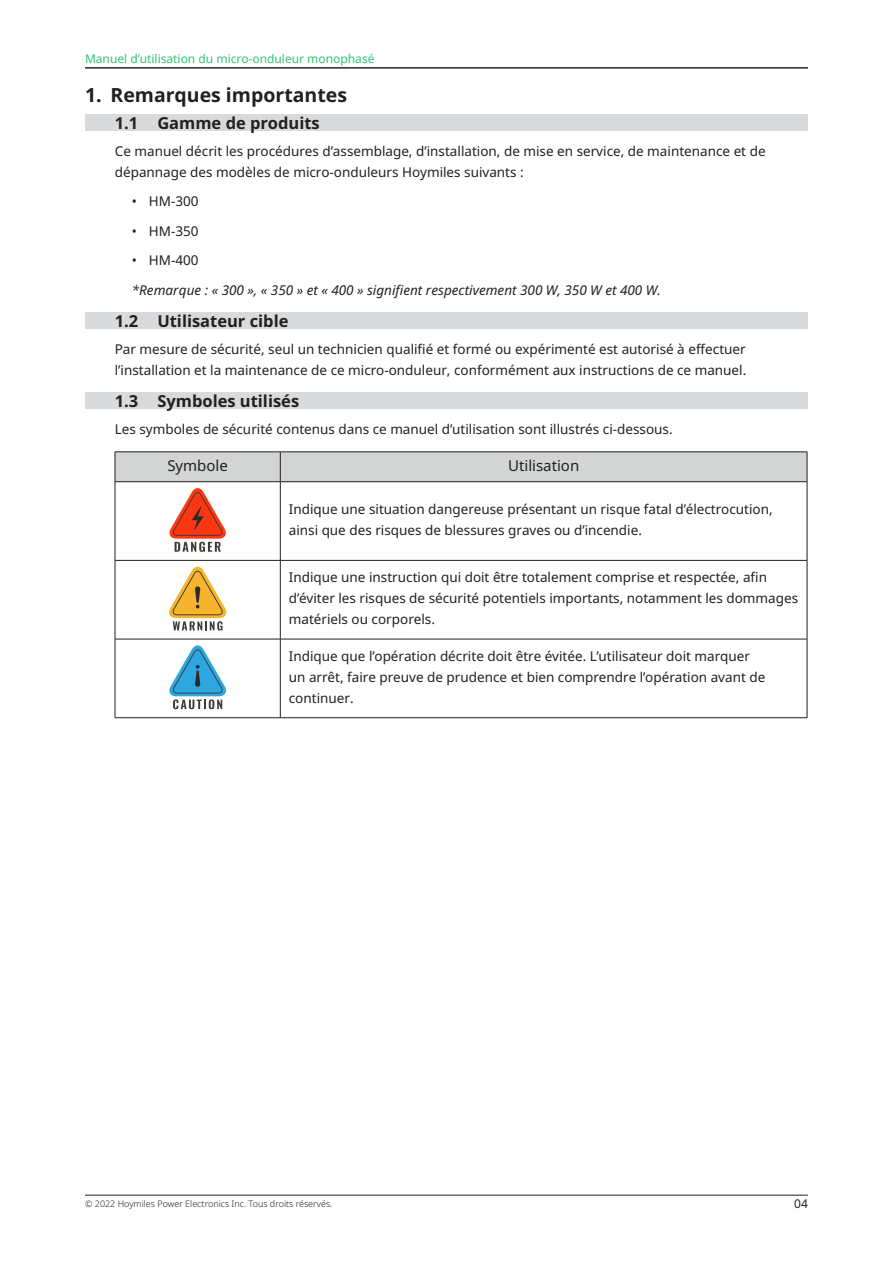
<style>
.page{position:relative;width:893px;height:1263px;background:#fff}
.page>*{position:absolute;margin:0;border:0;box-sizing:border-box;transform-origin:0 0}
.t1{font:700 19.5px "Noto Sans";color:#231f20}
.t2{font:700 16.5px "Noto Sans";color:#231f20}
.t3{font:15px "Noto Sans";color:#231f20}
.Body{font:13.5px/21px "Noto Sans";color:#231f20}
.Body-2{font:italic 13.5px "Noto Sans";color:#231f20}
.t4{font:12px "Noto Sans";color:#31c477}
.t5{font:12px "Noto Sans";color:#231f20}
.t6{font:300 9px "Noto Sans";color:#231f20}
</style>
<div class="page">
<hr style="left:85px;top:1195px;width:723px;height:1px;background:#231f20">
<div style="left:85px;top:115px;width:723px;height:16px;background:#d9dadc"></div>
<div style="left:85px;top:313px;width:723px;height:16px;background:#d9dadc"></div>
<div style="left:85px;top:393px;width:723px;height:16px;background:#d9dadc"></div>
<div style="left:115px;top:452px;width:693px;height:30px;background:#d3d4d4"></div>
<hr style="left:115px;top:481px;width:165px;height:1px;background:#231f20">
<hr style="left:115px;top:482px;width:1px;height:78px;background:#231f20">
<hr style="left:280px;top:481px;width:527px;height:1px;background:#231f20">
<hr style="left:280px;top:482px;width:1px;height:78px;background:#231f20">
<hr style="left:807px;top:482px;width:1px;height:78px;background:#231f20">
<hr style="left:115px;top:560px;width:165px;height:1px;background:#231f20">
<hr style="left:115px;top:561px;width:1px;height:78px;background:#231f20">
<hr style="left:280px;top:560px;width:527px;height:1px;background:#231f20">
<hr style="left:280px;top:561px;width:1px;height:78px;background:#231f20">
<hr style="left:807px;top:561px;width:1px;height:78px;background:#231f20">
<hr style="left:115px;top:639px;width:165px;height:1px;background:#231f20">
<hr style="left:115px;top:639px;width:1px;height:78px;background:#231f20">
<hr style="left:280px;top:639px;width:527px;height:1px;background:#231f20">
<hr style="left:280px;top:639px;width:1px;height:78px;background:#231f20">
<hr style="left:807px;top:639px;width:1px;height:78px;background:#231f20">
<hr style="left:115px;top:717px;width:165px;height:1px;background:#231f20">
<hr style="left:280px;top:717px;width:527px;height:1px;background:#231f20">
<svg style="left:169px;top:488px;width:57px;height:64px"></svg>
<svg style="left:169px;top:567px;width:58px;height:63px"></svg>
<svg style="left:169px;top:645px;width:57px;height:64px"></svg>
<hr style="left:85px;top:68px;width:723px;height:1px;background:#231f20">
<p class="t4" style="left:85px;top:51px;width:291px">Manuel d’utilisation du micro-onduleur monophasé</p>
<p class="t1" style="left:85px;top:81px;width:264px">1. Remarques importantes</p>
<p class="t2" style="left:115px;top:111px;width:207px">1.1 Gamme de produits</p>
<p class="Body" style="left:115px;top:140px;width:652px">Ce manuel décrit les procédures d’assemblage, d’installation, de mise en service, de maintenance et de dépannage des modèles de micro-onduleurs Hoymiles suivants :</p>
<p class="Body" style="left:132px;top:190px;width:68px">• HM-300</p>
<p class="Body" style="left:132px;top:220px;width:68px">• HM-350</p>
<p class="Body" style="left:132px;top:249px;width:68px">• HM-400</p>
<p class="Body-2" style="left:132px;top:280px;width:531px">*Remarque : « 300 », « 350 » et « 400 » signifient respectivement 300 W, 350 W et 400 W.</p>
<p class="t2" style="left:115px;top:309px;width:175px">1.2 Utilisateur cible</p>
<p class="Body" style="left:115px;top:338px;width:633px">Par mesure de sécurité, seul un technicien qualifié et formé ou expérimenté est autorisé à effectuer l’installation et la maintenance de ce micro-onduleur, conformément aux instructions de ce manuel.</p>
<p class="t2" style="left:115px;top:389px;width:186px">1.3 Symboles utilisés</p>
<p class="Body" style="left:115px;top:419px;width:559px">Les symboles de sécurité contenus dans ce manuel d’utilisation sont illustrés ci-dessous.</p>
<p class="t3" style="left:167px;top:455px;width:62px">Symbole</p>
<p class="t3" style="left:508px;top:455px;width:73px">Utilisation</p>
<p class="Body" style="left:289px;top:499px;width:485px">Indique une situation dangereuse présentant un risque fatal d’électrocution, ainsi que des risques de blessures graves ou d’incendie.</p>
<p class="Body" style="left:289px;top:567px;width:511px">Indique une instruction qui doit être totalement comprise et respectée, afin d’éviter les risques de sécurité potentiels importants, notamment les dommages matériels ou corporels.</p>
<p class="Body" style="left:289px;top:645px;width:478px">Indique que l’opération décrite doit être évitée. L’utilisateur doit marquer un arrêt, faire preuve de prudence et bien comprendre l’opération avant de continuer.</p>
<p class="t6" style="left:85px;top:1197px;width:249px">© 2022 Hoymiles Power Electronics Inc. Tous droits réservés.</p>
<p class="t5" style="left:794px;top:1195px;width:15px">04</p>
</div>
